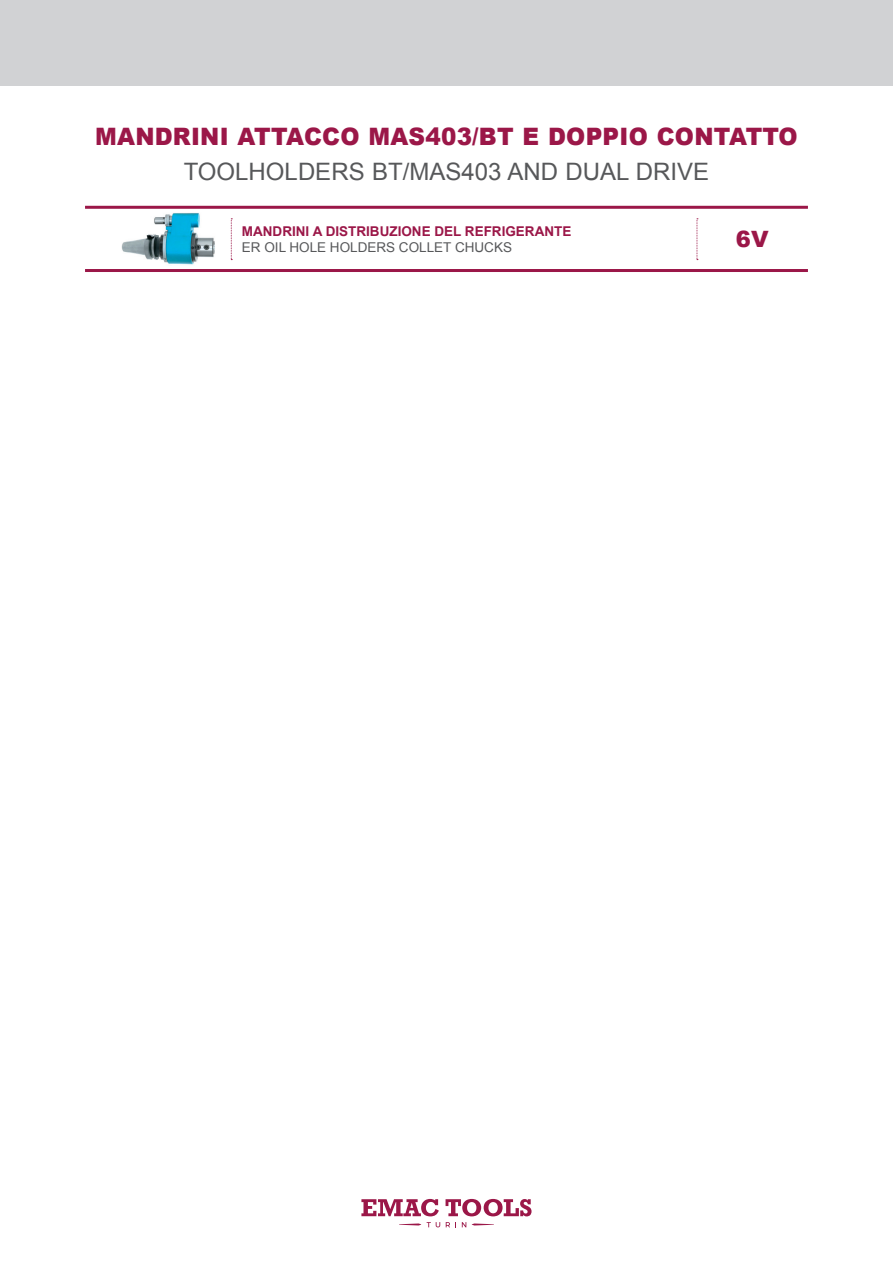
<style>
.page{position:relative;width:893px;height:1263px;background:#fff}
.page>*{position:absolute;margin:0;border:0;box-sizing:border-box;transform-origin:0 0}
.t1{font:900 24px "Arial";letter-spacing:.01em;color:#9b1748;scale:.96 1}
.t2{font:24px "Arial";color:#57585a}
.t3{font:900 22.5px "Arial";color:#9b1748}
.t4{font:700 13.5px "Arial";color:#9b1748}
.t5{font:13.5px "Arial";color:#57585a}
</style>
<div class="page">
<div style="left:0;top:0;width:893px;height:85px;background:#d1d2d4"></div>
<svg style="left:361px;top:1199px;width:78px;height:17px"></svg>
<svg style="left:446px;top:1199px;width:85px;height:17px"></svg>
<svg style="left:399px;top:1222px;width:95px;height:5px"></svg>
<img style="left:148px;top:213px;width:67px;height:52px">
<img style="left:122px;top:235px;width:37px;height:25px">
<hr style="left:85px;top:206px;width:723px;height:3px;background:#9b1748">
<hr style="left:85px;top:269px;width:723px;height:3px;background:#9b1748">
<svg style="left:231px;top:218px;width:1px;height:42px"></svg>
<svg style="left:697px;top:218px;width:1px;height:42px"></svg>
<p class="t1" style="left:95px;top:119px;width:733px">MANDRINI ATTACCO MAS403/BT E DOPPIO CONTATTO</p>
<p class="t2" style="left:184px;top:156px;width:527px">TOOLHOLDERS BT/MAS403 AND DUAL DRIVE</p>
<p class="t4" style="left:242px;top:222px;width:331px">MANDRINI A DISTRIBUZIONE DEL REFRIGERANTE</p>
<p class="t5" style="left:242px;top:239px;width:272px">ER OIL HOLE HOLDERS COLLET CHUCKS</p>
<p class="t3" style="left:736px;top:223px;width:34px">6V</p>
</div>
